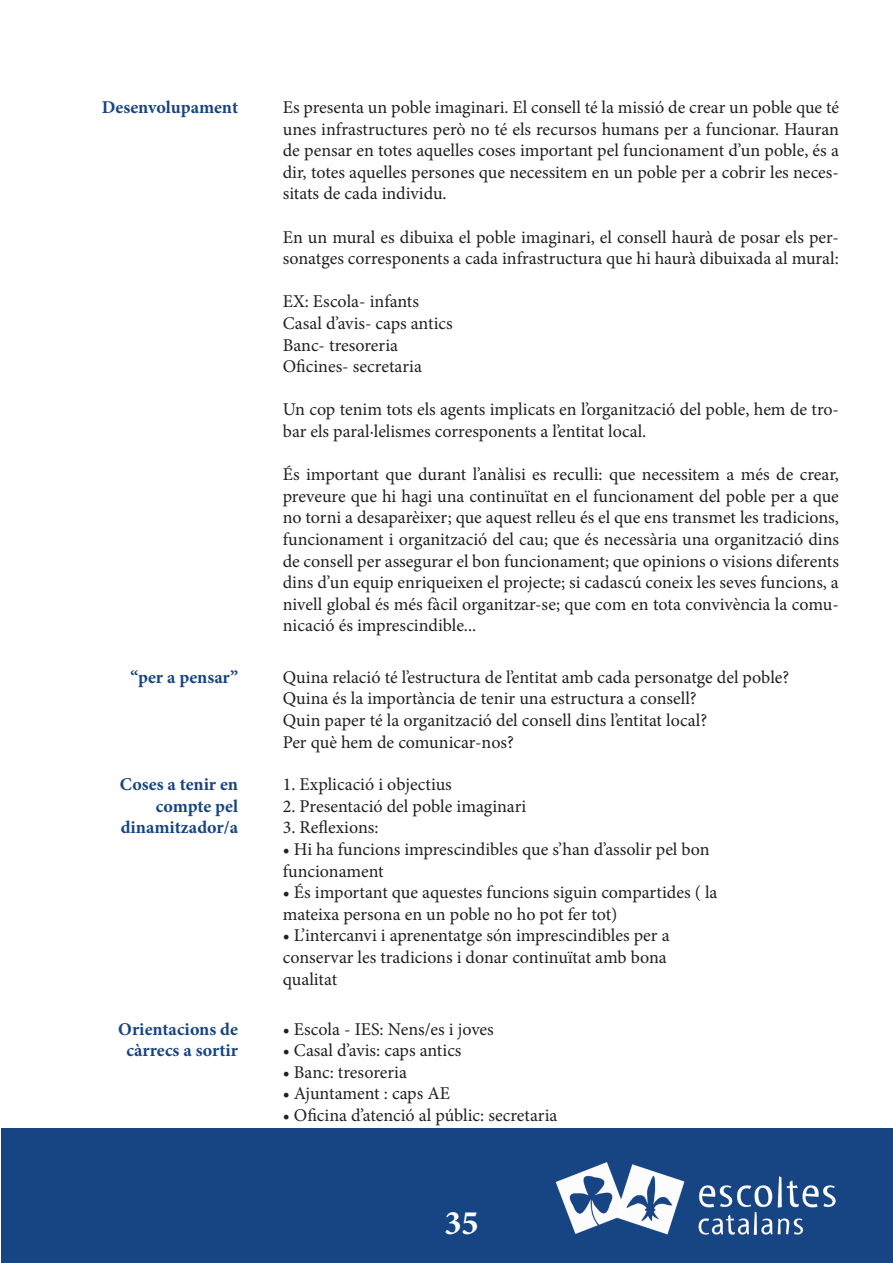
<style>
.page{position:relative;width:893px;height:1263px;background:#fff}
.page>*{position:absolute;margin:0;border:0;box-sizing:border-box;transform-origin:0 0}
.t1{font:700 34.5px "Minion Pro";color:#fff}
.t2{font:18px/21.6px "Minion Pro";color:#231f20;text-align:justify}
.t3{font:700 18px "Minion Pro";color:#174483}
</style>
<div class="page">
<div style="left:1px;top:1128px;width:891px;height:135px;background:#174483"></div>
<img style="left:556px;top:1162px;width:280px;height:72px">
<p class="t3" style="left:102px;top:95px;width:138px">Desenvolupament</p>
<p class="t2" style="left:283px;top:97px;width:558px">Es presenta un poble imaginari. El consell té la missió de crear un poble que té unes infrastructures però no té els recursos humans per a funcionar. Hauran de pensar en totes aquelles coses important pel funcionament d’un poble, és a dir, totes aquelles persones que necessitem en un poble per a cobrir les neces&shy;sitats de cada individu.</p>
<p class="t2" style="left:283px;top:226px;width:558px">En un mural es dibuixa el poble imaginari, el consell haurà de posar els per&shy;sonatges corresponents a cada infrastructura que hi haurà dibuixada al mural:</p>
<p class="t2" style="left:283px;top:291px;width:138px">EX: Escola- infants</p>
<p class="t2" style="left:283px;top:313px;width:171px">Casal d’avis- caps antics</p>
<p class="t2" style="left:283px;top:334px;width:117px">Banc- tresoreria</p>
<p class="t2" style="left:283px;top:356px;width:141px">Oficines- secretaria</p>
<p class="t2" style="left:283px;top:399px;width:558px">Un cop tenim tots els agents implicats en l’organització del poble, hem de tro&shy;bar els paral·lelismes corresponents a l’entitat local.</p>
<p class="t2" style="left:283px;top:464px;width:558px">És important que durant l’anàlisi es reculli: que necessitem a més de crear, preveure que hi hagi una continuïtat en el funcionament del poble per a que no torni a desaparèixer; que aquest relleu és el que ens transmet les tradicions, funcionament i organització del cau; que és necessària una organització dins de consell per assegurar el bon funcionament; que opinions o visions diferents dins d’un equip enriqueixen el projecte; si cadascú coneix les seves funcions, a nivell global és més fàcil organitzar-se; que com en tota convivència la comu&shy;nicació és imprescindible...</p>
<p class="t3" style="left:130px;top:664px;width:109px">“per a pensar”</p>
<p class="t2" style="left:283px;top:666px;width:508px">Quina relació té l’estructura de l’entitat amb cada personatge del poble?</p>
<p class="t2" style="left:283px;top:688px;width:415px">Quina és la importància de tenir una estructura a consell?</p>
<p class="t2" style="left:283px;top:710px;width:426px">Quin paper té la organització del consell dins l’entitat local?</p>
<p class="t2" style="left:283px;top:731px;width:233px">Per què hem de comunicar-nos?</p>
<p class="t3" style="left:120px;top:772px;width:120px">Coses a tenir en</p>
<p class="t3" style="left:156px;top:793px;width:84px">compte pel</p>
<p class="t3" style="left:121px;top:815px;width:119px">dinamitzador/a</p>
<p class="t2" style="left:283px;top:774px;width:171px">1. Explicació i objectius</p>
<p class="t2" style="left:283px;top:795px;width:245px">2. Presentació del poble imaginari</p>
<p class="t2" style="left:283px;top:817px;width:97px">3. Reflexions:</p>
<p class="t2" style="left:283px;top:838px;width:428px">• Hi ha funcions imprescindibles que s’han d’assolir pel bon</p>
<p class="t2" style="left:283px;top:860px;width:103px">funcionament</p>
<p class="t2" style="left:283px;top:882px;width:436px">• És important que aquestes funcions siguin compartides ( la</p>
<p class="t2" style="left:283px;top:903px;width:336px">mateixa persona en un poble no ho pot fer tot)</p>
<p class="t2" style="left:283px;top:925px;width:388px">• L’intercanvi i aprenentatge són imprescindibles per a</p>
<p class="t2" style="left:283px;top:946px;width:385px">conservar les tradicions i donar continuïtat amb bona</p>
<p class="t2" style="left:283px;top:968px;width:56px">qualitat</p>
<p class="t3" style="left:118px;top:1016px;width:121px">Orientacions de</p>
<p class="t3" style="left:126px;top:1038px;width:113px">càrrecs a sortir</p>
<p class="t2" style="left:283px;top:1018px;width:213px">• Escola - IES: Nens/es i joves</p>
<p class="t2" style="left:283px;top:1040px;width:180px">• Casal d’avis: caps antics</p>
<p class="t2" style="left:283px;top:1061px;width:126px">• Banc: tresoreria</p>
<p class="t2" style="left:283px;top:1083px;width:169px">• Ajuntament : caps AE</p>
<p class="t2" style="left:283px;top:1104px;width:276px">• Oficina d’atenció al públic: secretaria</p>
<p class="t1" style="left:444px;top:1199px;width:36px">35</p>
</div>
